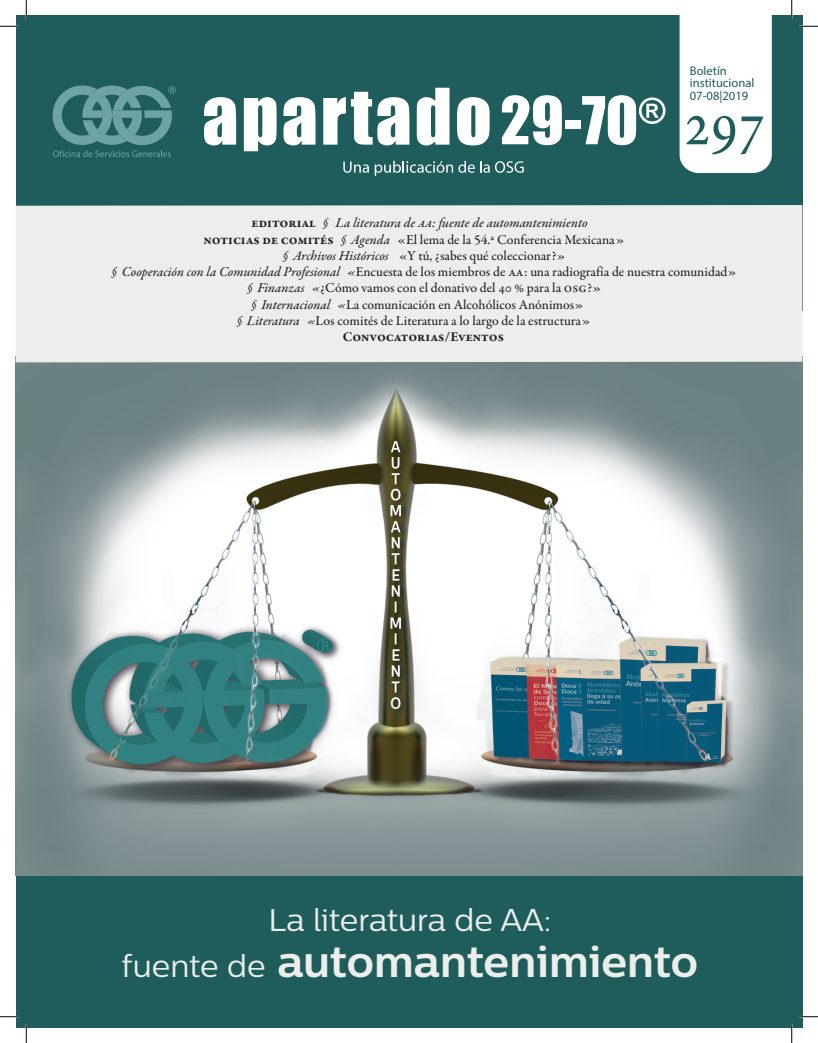
<style>
.page{position:relative;width:818px;height:1043px;background:#fff}
.page>*{position:absolute;margin:0;border:0;box-sizing:border-box;transform-origin:0 0}
.t1{font:62.75px "Minion Pro";color:#1e5d5c;scale:.9 1}
.t2{font:700 43.88px "Centrale Sans";color:#eceeeb}
.t3{font:31.38px "Centrale Sans";color:#eceeeb}
.t4{font:500 13.75px "Garamond Premr Pro";color:#231f20}
.t5{font:13.75px/16.2px "Garamond Premr Pro Med It";letter-spacing:-.005em;color:#231f20}
.t6{font:700 13.75px "Garamond Premr Pro";letter-spacing:-.01em;color:#231f20}
.t7{font:12.5px/12.5px "Myriad Pro";color:#1e5d5c}
.s1{font-family:"Garamond Premr Pro";font-weight:700}
.s2{font-family:"Garamond Premr Pro";font-weight:500}
.s3{font-family:"Garamond Premr Pro Med It";font-weight:400}
.s4{font-weight:400;font-size:31.38px}
</style>
<div class="page">
<div style="left:16px;top:16px;width:786px;height:295px;background:#1e5d5c"></div>
<svg style="left:343px;top:161px;width:180px;height:15px"></svg>
<svg style="left:204px;top:97px;width:32px;height:48px;background:#d6e2e1"></svg>
<svg style="left:244px;top:97px;width:32px;height:54px"></svg>
<svg style="left:283px;top:97px;width:32px;height:48px;background:#d4e0e0"></svg>
<svg style="left:323px;top:92px;width:86px;height:53px"></svg>
<svg style="left:417px;top:88px;width:32px;height:57px"></svg>
<svg style="left:457px;top:97px;width:32px;height:48px;background:#d5e1e0"></svg>
<svg style="left:502px;top:95px;width:60px;height:50px"></svg>
<div style="left:565px;top:120px;width:15px;height:9px;background:#fff"></div>
<svg style="left:582px;top:95px;width:83px;height:50px"></svg>
<div style="left:679px;top:16px;width:92px;height:157px;background:#fff"></div>
<svg style="left:52px;top:85px;width:124px;height:72px"></svg>
<div style="left:16px;top:875px;width:786px;height:152px;background:#1e5d5c"></div>
<img style="left:16px;top:362px;width:786px;height:513px">
<div style="left:16px;top:205px;width:786px;height:157px;background:#eceeeb"></div>
<svg style="left:0;top:25px;width:19px;height:2px"></svg>
<svg style="left:799px;top:25px;width:19px;height:2px"></svg>
<svg style="left:0;top:1016px;width:19px;height:1px"></svg>
<svg style="left:799px;top:1015px;width:19px;height:2px"></svg>
<svg style="left:25px;top:0;width:2px;height:19px"></svg>
<svg style="left:25px;top:1024px;width:2px;height:18px"></svg>
<svg style="left:790px;top:0;width:2px;height:19px"></svg>
<svg style="left:790px;top:1024px;width:2px;height:18px"></svg>
<p class="t7" style="left:689px;top:64px;width:66px">Boletín institucional<br>07-08|2019</p>
<p class="t1" style="left:683px;top:82px;width:93px">297</p>
<p class="t5" style="left:203px;top:216px;width:423px;text-indent:48px"><span class="s1">editorial</span> § La literatura de aa: fuente de automantenimiento <span class="s1">noticias de comités</span> § Agenda <span class="s2">«El lema de la 54.ª Conferencia Mexicana»</span></p>
<p class="t4" style="left:283px;top:247px;width:285px"><span class="s3">§ Archivos Históricos</span> «Y tú, ¿sabes qué coleccionar?»</p>
<p class="t4" style="left:112px;top:263px;width:627px"><span class="s3">§ Cooperación con la Comunidad Profesional «</span>Encuesta de los miembros de aa: una radiografía de nuestra comunidad»</p>
<p class="t4" style="left:247px;top:280px;width:356px"><span class="s3">§ Finanzas «</span>¿Cómo vamos con el donativo del 40 % para la osg?»</p>
<p class="t4" style="left:251px;top:296px;width:334px"><span class="s3">§ Internacional «</span>La comunicación en Alcohólicos Anónimos»</p>
<p class="t4" style="left:237px;top:312px;width:356px"><span class="s3">§ Literatura «</span>Los comités de Literatura a lo largo de la estructura»</p>
<p class="t6" style="left:343px;top:328px;width:163px">Convocatorias/Eventos</p>
<p class="t3" style="left:268px;top:901px;width:284px">La literatura de AA:</p>
<p class="t2" style="left:122px;top:934px;width:577px"><span class="s4">fuente de</span> automantenimiento</p>
</div>
